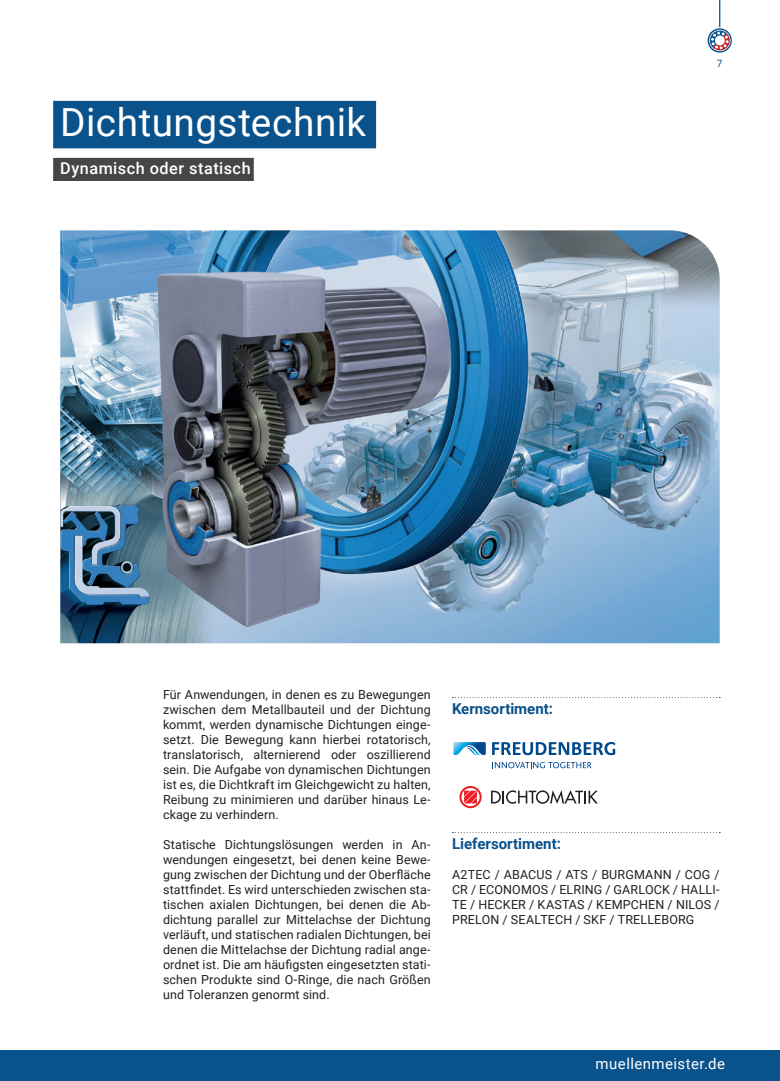
<style>
.page{position:relative;width:780px;height:1081px;background:#fff}
.page>*{position:absolute;margin:0;border:0;box-sizing:border-box;transform-origin:0 0}
.Headline{font:38.75px "Roboto";letter-spacing:.01em;color:#fff}
.SUB{font:500 16.25px "Roboto";letter-spacing:.03em;color:#fff}
.Copy_SUB{font:700 15px "Roboto";color:#0a528c}
.t1{font:15px "Roboto";letter-spacing:.03em;color:#fff}
.t2{font:12.5px/15px "Roboto";letter-spacing:.01em;color:#231f20;text-align:justify}
.t3{font:10px "Roboto";color:#0a528c}
</style>
<div class="page">
<div style="left:0;top:1051px;width:780px;height:30px;background:#0a528c"></div>
<div style="left:53px;top:101px;width:323px;height:47px;background:#0a528c"></div>
<div style="left:53px;top:158px;width:201px;height:23px;background:#454647"></div>
<svg style="left:452px;top:697px;width:268px;height:1px"></svg>
<svg style="left:452px;top:832px;width:268px;height:1px"></svg>
<svg style="left:492px;top:742px;width:123px;height:13px"></svg>
<svg style="left:453px;top:742px;width:33px;height:13px"></svg>
<svg style="left:492px;top:762px;width:99px;height:6px"></svg>
<svg style="left:459px;top:786px;width:23px;height:22px"></svg>
<svg style="left:491px;top:790px;width:106px;height:14px"></svg>
<img style="left:60px;top:230px;width:659px;height:413px">
<svg style="left:707px;top:0;width:24px;height:53px"></svg>
<p class="Headline" style="left:60px;top:95px;width:307px">Dichtungstechnik</p>
<p class="SUB" style="left:60px;top:157px;width:192px">Dynamisch oder statisch</p>
<p class="t3" style="left:716px;top:56px;width:7px">7</p>
<p class="t2" style="left:163px;top:686px;width:269px">Für Anwendungen, in denen es zu Bewegungen zwischen dem Metallbauteil und der Dichtung kommt, werden dynamische Dichtungen einge&shy;setzt. Die Bewegung kann hierbei rotatorisch, translatorisch, alternierend oder oszillierend sein. Die Aufgabe von dynamischen Dichtungen ist es, die Dichtkraft im Gleichgewicht zu halten, Reibung zu minimieren und darüber hinaus Le&shy;ckage zu verhindern.</p>
<p class="t2" style="left:163px;top:836px;width:269px">Statische Dichtungslösungen werden in An&shy;wendungen eingesetzt, bei denen keine Bewe&shy;gung zwischen der Dichtung und der Oberfläche stattfindet. Es wird unterschieden zwischen sta&shy;tischen axialen Dichtungen, bei denen die Ab&shy;dichtung parallel zur Mittelachse der Dichtung verläuft, und statischen radialen Dichtungen, bei denen die Mittelachse der Dichtung radial ange&shy;ordnet ist. Die am häufigsten eingesetzten stati&shy;schen Produkte sind O-Ringe, die nach Größen und Toleranzen genormt sind.</p>
<p class="Copy_SUB" style="left:452px;top:698px;width:103px">Kernsortiment:</p>
<p class="Copy_SUB" style="left:452px;top:833px;width:110px">Liefersortiment:</p>
<p class="t2" style="left:452px;top:866px;width:269px">A2TEC / ABACUS / ATS / BURGMANN / COG / CR / ECONOMOS / ELRING / GARLOCK / HALLI-TE / HECKER / KASTAS / KEMPCHEN / NILOS / PRELON / SEALTECH / SKF / TRELLEBORG</p>
<p class="t1" style="left:595px;top:1053px;width:131px">muellenmeister.de</p>
</div>
